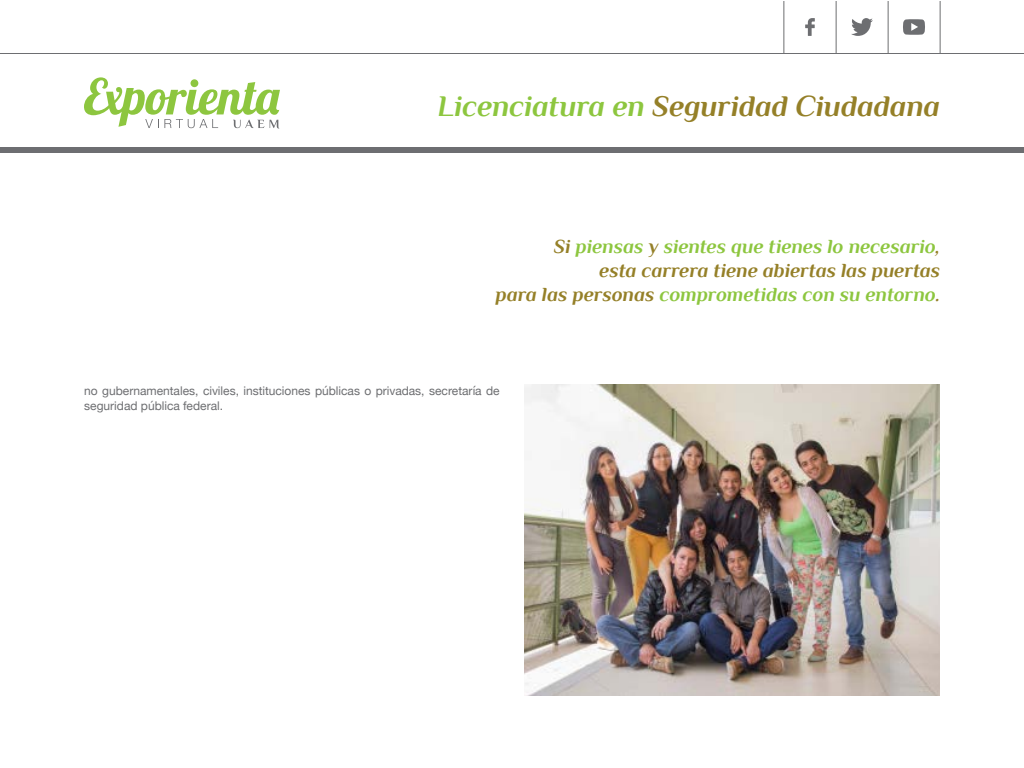
<style>
.page{position:relative;width:1024px;height:768px;background:#fff}
.page>*{position:absolute;margin:0;border:0;box-sizing:border-box;transform-origin:0 0}
.t1{font:italic 700 30px "Philosopher";letter-spacing:-.005em;color:#958028}
.t2{font:italic 700 20px/24px "Philosopher";color:#8dc63f;text-align:right}
.t3{font:12px/14.4px "Helvetica Neue";color:#6d6e71}
.s1{color:#8dc63f}
.s2{color:#958028}
</style>
<div class="page">
<svg style="left:84px;top:77px;width:196px;height:52px"></svg>
<div style="left:0;top:147px;width:1024px;height:6px;background:#6d6e71"></div>
<hr style="left:0;top:53px;width:1024px;height:1px;background:#6d6e71">
<svg style="left:851px;top:18px;width:22px;height:18px"></svg>
<svg style="left:903px;top:19px;width:22px;height:16px"></svg>
<svg style="left:805px;top:18px;width:10px;height:18px"></svg>
<hr style="left:784px;top:1px;width:1px;height:52px;background:#6d6e71">
<hr style="left:836px;top:1px;width:1px;height:52px;background:#6d6e71">
<hr style="left:888px;top:1px;width:1px;height:52px;background:#6d6e71">
<hr style="left:940px;top:1px;width:1px;height:52px;background:#6d6e71">
<img style="left:524px;top:384px;width:416px;height:312px">
<h1 class="t1" style="left:438px;top:91px;width:504px"><span class="s1">Licenciatura en</span> Seguridad Ciudadana</h1>
<p class="t2" style="left:495px;top:235px;width:446px"><span class="s2">Si</span> piensas <span class="s2">y</span> sientes que tienes lo necesario<span class="s2">,<br>esta carrera tiene abiertas las puertas<br>para las personas</span> comprometidas con su entorno<span class="s2">.</span></p>
<p class="t3" style="left:84px;top:385px;width:417px">no gubernamentales, civiles, instituciones públicas o privadas, secretaría de seguridad pública federal.</p>
</div>
